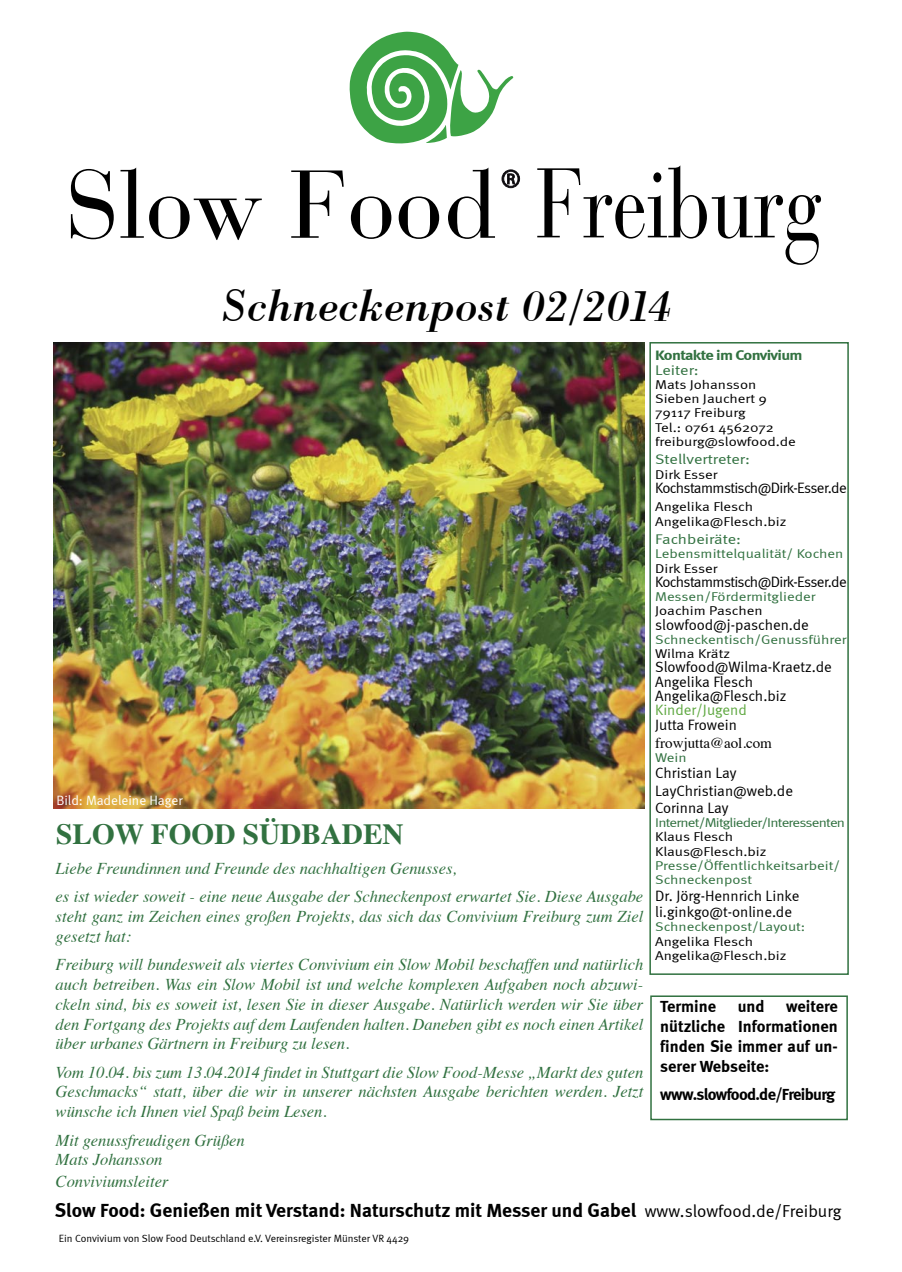
<style>
.page{position:relative;width:902px;height:1272px;background:#fff}
.page>*{position:absolute;margin:0;border:0;box-sizing:border-box;transform-origin:0 0}
.t1{font:italic 46.5px "Bodoni BT";letter-spacing:-.01em;color:#000}
.t2{font:700 29.25px "Times";color:#317140}
.t3{font:700 19.5px "Meta";color:#000}
.t4{font:italic 16.5px/19.8px "Times";color:#317140;text-align:justify}
.t5{font:700 16.5px/19.8px "Meta";color:#000;text-align:justify}
.t6{font:700 16.5px "Meta";letter-spacing:-.04em;color:#000}
.t7{font:15px "Meta Normal";letter-spacing:-.005em;color:#000}
.t8{font:15px "Meta Normal";letter-spacing:-.04em;color:#000}
.t9{font:15px "Times";color:#000}
.t10{font:15px "Meta Normal";color:#5fa841}
.t11{font:14.1px "Meta Normal";color:#317140;scale:1.18 1}
.t12{font:700 14.1px "Meta";letter-spacing:-.04em;color:#317140;scale:1.18 1}
.t13{font:13.5px "Meta Normal";color:#fff}
.t14{font:12.75px "Meta Normal";color:#000;scale:1.18 1}
.t15{font:12.75px "Meta Normal";color:#317140;scale:1.18 1}
.t16{font:12.75px/14.2px "Meta Normal";letter-spacing:-.05em;color:#317140;scale:1.18 1}
.t17{font:10.5px "Meta Normal";color:#000}
.s1{color:#000}
.s2{font-family:"Meta Normal";font-weight:400;font-size:17.25px}
</style>
<div class="page">
<img style="left:54px;top:342px;width:590px;height:466px">
<div style="left:649px;top:342px;width:199px;height:632px;border:2px solid #317140"></div>
<svg style="left:349px;top:32px;width:164px;height:112px"></svg>
<svg style="left:537px;top:165px;width:284px;height:100px"></svg>
<svg style="left:71px;top:169px;width:43px;height:70px"></svg>
<svg style="left:120px;top:167px;width:142px;height:73px"></svg>
<svg style="left:291px;top:170px;width:52px;height:68px"></svg>
<svg style="left:351px;top:196px;width:40px;height:43px"></svg>
<svg style="left:398px;top:196px;width:41px;height:43px"></svg>
<svg style="left:448px;top:167px;width:47px;height:72px"></svg>
<svg style="left:502px;top:170px;width:17px;height:18px"></svg>
<div style="left:650px;top:995px;width:197px;height:125px;border:2px solid #317140"></div>
<p class="t1" style="left:222px;top:277px;width:452px">Schneckenpost 02/2014</p>
<p class="t13" style="left:56px;top:792px;width:128px">Bild: Madeleine Hager</p>
<p class="t2" style="left:56px;top:806px;width:349px">SLOW FOOD SÜDBADEN</p>
<p class="t4" style="left:56px;top:857px;width:402px">Liebe Freundinnen und Freunde des nachhaltigen Genusses,</p>
<p class="t4" style="left:56px;top:885px;width:589px">es ist wieder soweit - eine neue Ausgabe der Schneckenpost erwartet Sie. Diese Ausgabe steht ganz im Zeichen eines großen Projekts, das sich das Convivium Freiburg zum Ziel gesetzt hat:</p>
<p class="t4" style="left:56px;top:953px;width:589px">Freiburg will bundesweit als viertes Convivium ein Slow Mobil beschaffen und natürlich auch betreiben. Was ein Slow Mobil ist und welche komplexen Aufgaben noch abzuwi&shy;ckeln sind, bis es soweit ist, lesen Sie in dieser Ausgabe. Natürlich werden wir Sie über den Fortgang des Projekts auf dem Laufenden halten. Daneben gibt es noch einen Artikel über urbanes Gärtnern in Freiburg zu lesen.</p>
<p class="t4" style="left:56px;top:1061px;width:589px">Vom 10.04. bis zum 13.04.2014 findet in Stuttgart die Slow Food-Messe „Markt des guten Geschmacks“ statt, über die wir in unserer nächsten Ausgabe berichten werden. Jetzt wünsche ich Ihnen viel Spaß beim Lesen.</p>
<p class="t4" style="left:56px;top:1129px;width:191px">Mit genussfreudigen Grüßen<br>Mats Johansson</p>
<p class="t4" style="left:56px;top:1170px;width:114px">Conviviumsleiter</p>
<p class="t12" style="left:655px;top:347px;width:126px">Kontakte im Convivium</p>
<p class="t11" style="left:655px;top:361px;width:38px">Leiter:</p>
<p class="t14" style="left:655px;top:377px;width:87px">Mats Johansson</p>
<p class="t14" style="left:655px;top:391px;width:96px">Sieben Jauchert 9</p>
<p class="t14" style="left:655px;top:405px;width:78px">79117 Freiburg</p>
<p class="t14" style="left:655px;top:420px;width:102px">Tel.: 0761 4562072</p>
<p class="t14" style="left:655px;top:434px;width:121px">freiburg@slowfood.de</p>
<p class="t11" style="left:655px;top:451px;width:82px">Stellvertreter:</p>
<p class="t14" style="left:655px;top:467px;width:54px">Dirk Esser</p>
<p class="t8" style="left:655px;top:479px;width:193px">Kochstammstisch@Dirk-Esser.de</p>
<p class="t14" style="left:655px;top:499px;width:84px">Angelika Flesch</p>
<p class="t14" style="left:655px;top:514px;width:113px">Angelika@Flesch.biz</p>
<p class="t11" style="left:655px;top:531px;width:74px">Fachbeiräte:</p>
<p class="t15" style="left:655px;top:546px;width:161px">Lebensmittelqualität/ Kochen</p>
<p class="t14" style="left:655px;top:561px;width:54px">Dirk Esser</p>
<p class="t8" style="left:655px;top:573px;width:193px">Kochstammstisch@Dirk-Esser.de</p>
<p class="t15" style="left:655px;top:589px;width:137px">Messen/Fördermitglieder</p>
<p class="t14" style="left:655px;top:603px;width:92px">Joachim Paschen</p>
<p class="t7" style="left:655px;top:616px;width:155px">slowfood@j-paschen.de</p>
<p class="t15" style="left:655px;top:632px;width:164px">Schneckentisch/Genussführer</p>
<p class="t14" style="left:655px;top:646px;width:65px">Wilma Krätz</p>
<p class="t7" style="left:655px;top:658px;width:178px">Slowfood@Wilma-Kraetz.de</p>
<p class="t7" style="left:655px;top:673px;width:99px">Angelika Flesch</p>
<p class="t7" style="left:655px;top:687px;width:133px">Angelika@Flesch.biz</p>
<p class="t10" style="left:655px;top:701px;width:93px">Kinder/Jugend</p>
<p class="t7" style="left:655px;top:715px;width:83px">Jutta Frowein</p>
<p class="t9" style="left:655px;top:728px;width:118px">frowjutta@aol.com</p>
<p class="t15" style="left:655px;top:750px;width:28px">Wein</p>
<p class="t7" style="left:655px;top:764px;width:83px">Christian Lay</p>
<p class="t7" style="left:655px;top:782px;width:139px">LayChristian@web.de</p>
<p class="t7" style="left:655px;top:799px;width:75px">Corinna Lay</p>
<p class="t16" style="left:655px;top:815px;width:162px">Internet/Mitglieder/Interessenten<br><span class="s1">Klaus Flesch</span></p>
<p class="t14" style="left:655px;top:843px;width:96px">Klaus@Flesch.biz</p>
<p class="t15" style="left:655px;top:858px;width:158px">Presse/Öffentlichkeitsarbeit/</p>
<p class="t15" style="left:655px;top:872px;width:84px">Schneckenpost</p>
<p class="t7" style="left:655px;top:886px;width:146px">Dr. Jörg-Hennrich Linke</p>
<p class="t7" style="left:655px;top:903px;width:138px">li.ginkgo@t-online.de</p>
<p class="t15" style="left:655px;top:919px;width:129px">Schneckenpost/Layout:</p>
<p class="t14" style="left:655px;top:933px;width:84px">Angelika Flesch</p>
<p class="t14" style="left:655px;top:948px;width:113px">Angelika@Flesch.biz</p>
<p class="t5" style="left:660px;top:996px;width:57px">Termine</p>
<p class="t5" style="left:737px;top:996px;width:28px">und</p>
<p class="t5" style="left:660px;top:996px;width:179px;text-indent:126px">weitere nützliche Informationen finden Sie immer auf un&shy;serer Webseite:</p>
<p class="t6" style="left:660px;top:1084px;width:176px">www.slowfood.de/Freiburg</p>
<p class="t3" style="left:55px;top:1198px;width:788px">Slow Food: Genießen mit Verstand: Naturschutz mit Messer und Gabel <span class="s2">www.slowfood.de/Freiburg</span></p>
<p class="t17" style="left:59px;top:1232px;width:352px">Ein Convivium von Slow Food Deutschland e.V. Vereinsregister Münster VR 4429</p>
</div>
